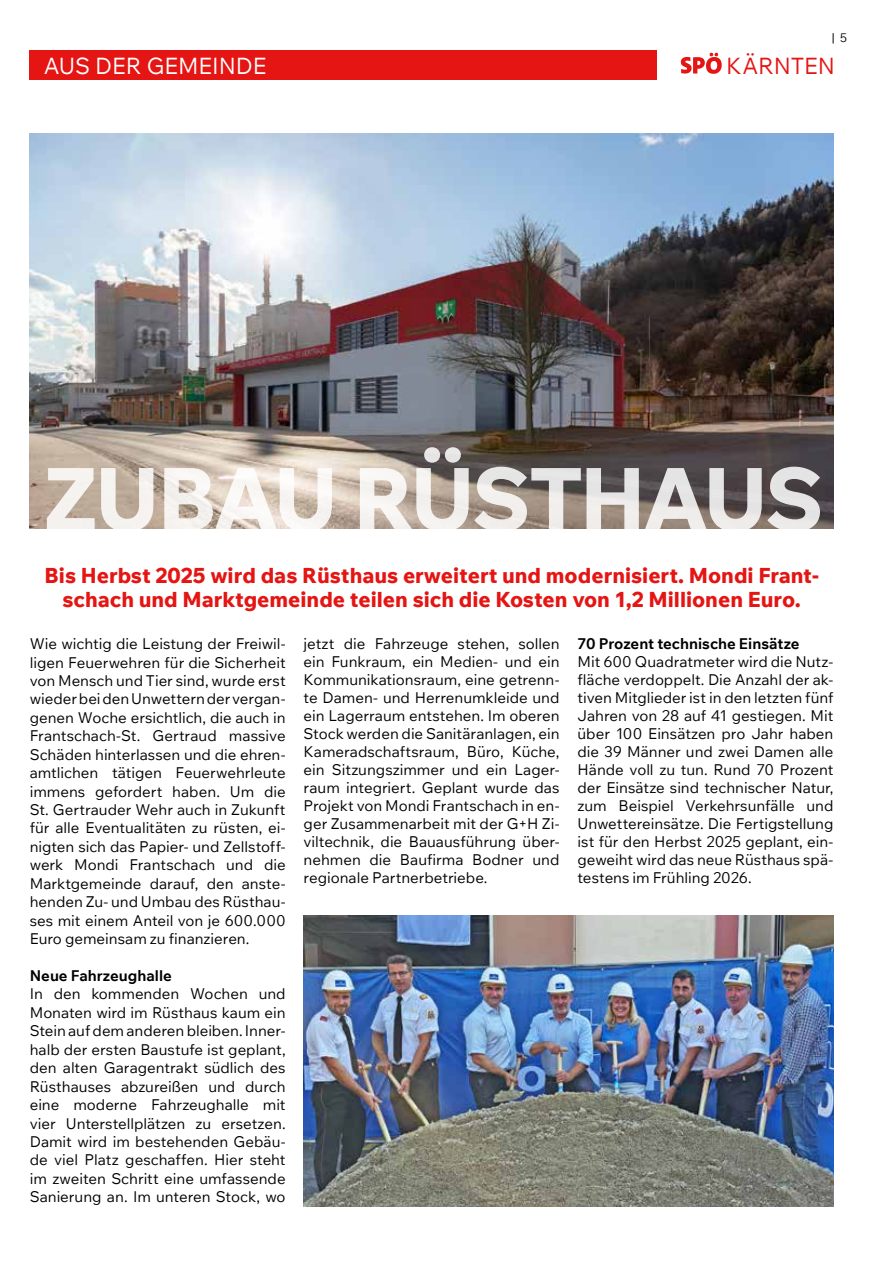
<style>
.page{position:relative;width:893px;height:1263px;background:#fff}
.page>*{position:absolute;margin:0;border:0;box-sizing:border-box;transform-origin:0 0}
.t1{font:800 87.15px "Wix Madefor Text";letter-spacing:-.04em;color:#fff}
.t2{font:22.65px "Wix Madefor Text";letter-spacing:-.005em;color:#fff}
.t3{font:22.65px "Wix Madefor Text";letter-spacing:-.01em;color:#e41513}
.t4{font:800 21px/24px "Wix Madefor Text";color:#e41513;text-align:center}
.t5{font:15px/18.5px "Wix Madefor Text";color:#000;text-align:justify}
.t6{font:700 15px "Wix Madefor Text";color:#000}
.t7{font:12px "Wix Madefor Text";color:#000}
</style>
<div class="page">
<div style="left:30px;top:50px;width:627px;height:30px;background:#e41513"></div>
<svg style="left:681px;top:53px;width:41px;height:21px"></svg>
<img style="left:30px;top:134px;width:803px;height:395px">
<img style="left:303px;top:915px;width:530px;height:292px">
<p class="t7" style="left:832px;top:29px;width:17px">| 5</p>
<h2 class="t2" style="left:44px;top:48px;width:224px">AUS DER GEMEINDE</h2>
<h2 class="t3" style="left:726px;top:48px;width:110px">KÄRNTEN</h2>
<h1 class="t1" style="left:44px;top:428px;width:782px">ZUBAU RÜSTHAUS</h1>
<h3 class="t4" style="left:45px;top:562px;width:776px">Bis Herbst 2025 wird das Rüsthaus erweitert und modernisiert. Mondi Frant&shy;schach und Marktgemeinde teilen sich die Kosten von 1,2 Millionen Euro.</h3>
<p class="t5" style="left:30px;top:634px;width:257px">Wie wichtig die Leistung der Freiwil&shy;ligen Feuerwehren für die Sicherheit von Mensch und Tier sind, wurde erst wieder bei den Unwettern der vergan&shy;genen Woche ersichtlich, die auch in Frantschach-St. Gertraud massive Schäden hinterlassen und die ehren&shy;amtlichen tätigen Feuerwehrleute immens gefordert haben. Um die St. Gertrauder Wehr auch in Zukunft für alle Eventualitäten zu rüsten, ei&shy;nigten sich das Papier- und Zellstoff&shy;werk Mondi Frantschach und die Marktgemeinde darauf, den anste&shy;henden Zu- und Umbau des Rüsthau&shy;ses mit einem Anteil von je 600.000<br>Euro gemeinsam zu finanzieren.</p>
<p class="t6" style="left:30px;top:964px;width:144px">Neue Fahrzeughalle</p>
<p class="t5" style="left:30px;top:984px;width:257px">In den kommenden Wochen und Monaten wird im Rüsthaus kaum ein Stein auf dem anderen bleiben. Inner&shy;halb der ersten Baustufe ist geplant, den alten Garagentrakt südlich des Rüsthauses abzureißen und durch eine moderne Fahrzeughalle mit vier Unterstellplätzen zu ersetzen.<br>Damit wird im bestehenden Gebäu&shy;de viel Platz geschaffen. Hier steht im zweiten Schritt eine umfassende Sanierung an. Im unteren Stock, wo</p>
<p class="t5" style="left:304px;top:634px;width:257px;line-height:18px">jetzt die Fahrzeuge stehen, sollen ein Funkraum, ein Medien- und ein Kommunikationsraum, eine getrenn&shy;te Damen- und Herrenumkleide und ein Lagerraum entstehen. Im oberen Stock werden die Sanitäranlagen, ein Kameradschaftsraum, Büro, Küche, ein Sitzungszimmer und ein Lager&shy;raum integriert. Geplant wurde das Projekt von Mondi Frantschach in en&shy;ger Zusammenarbeit mit der G+H Zi&shy;viltechnik, die Bauausführung über&shy;nehmen die Baufirma Bodner und regionale Partnerbetriebe.</p>
<p class="t6" style="left:578px;top:632px;width:224px">70 Prozent technische Einsätze</p>
<p class="t5" style="left:578px;top:652px;width:257px;line-height:18px">Mit 600 Quadratmeter wird die Nutz&shy;fläche verdoppelt. Die Anzahl der ak&shy;tiven Mitglieder ist in den letzten fünf Jahren von 28 auf 41 gestiegen. Mit über 100 Einsätzen pro Jahr haben die 39 Männer und zwei Damen alle Hände voll zu tun. Rund 70 Prozent der Einsätze sind technischer Natur, zum Beispiel Verkehrsunfälle und Unwettereinsätze. Die Fertigstellung ist für den Herbst 2025 geplant, ein&shy;geweiht wird das neue Rüsthaus spä&shy;testens im Frühling 2026.</p>
</div>
